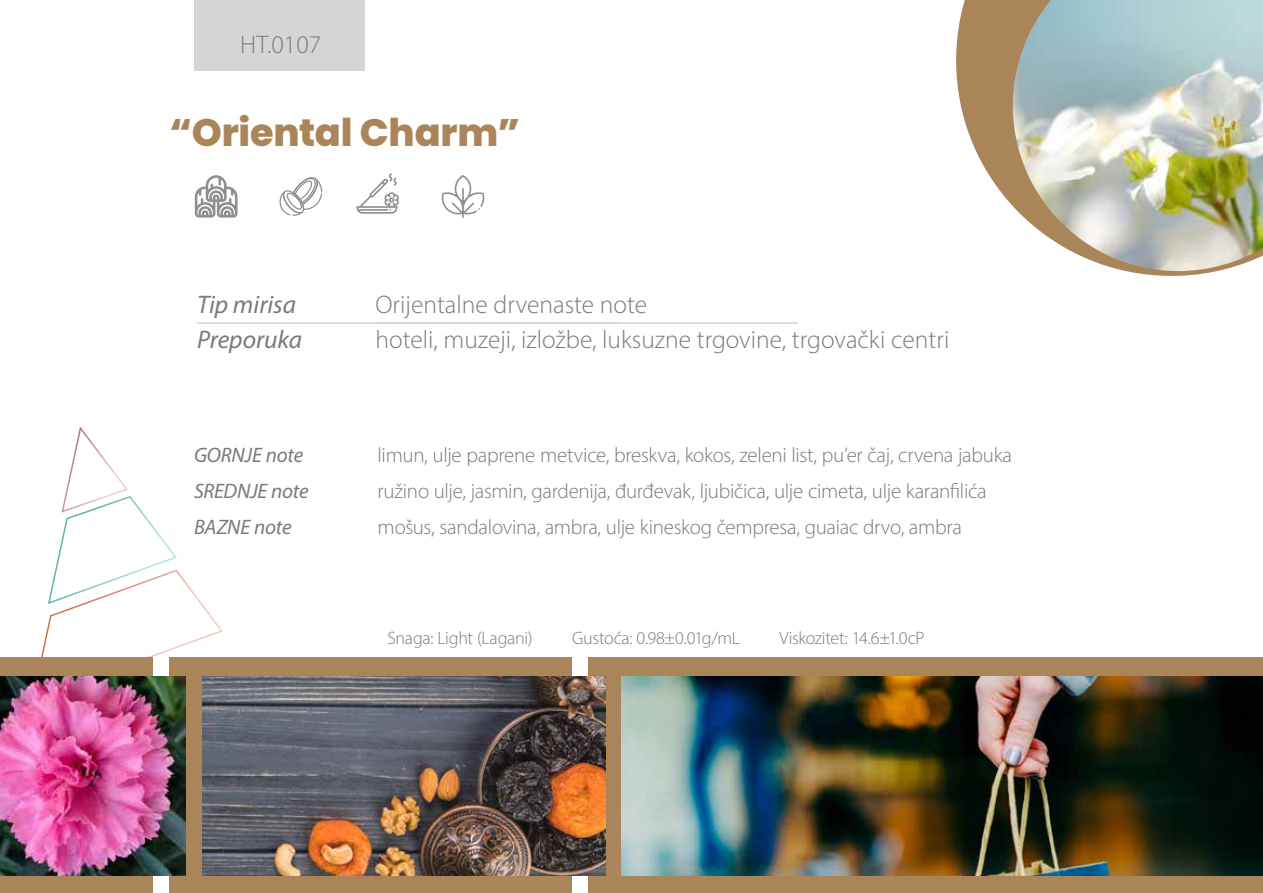
<style>
.page{position:relative;width:1263px;height:893px;background:#fff}
.page>*{position:absolute;margin:0;border:0;box-sizing:border-box;transform-origin:0 0}
.t1{font:800 38.25px "Poppins";letter-spacing:-.005em;color:#aa855a}
.t2{font:300 25.5px/34.5px "Myriad Pro";color:#797a7d}
.t3{font:italic 25.5px/34.5px "Myriad Pro";color:#797a7d}
.t4{font:300 21px/36px "Myriad Pro";letter-spacing:-.015em;color:#797a7d}
.t5{font:italic 21px/36px "Myriad Pro";letter-spacing:-.015em;color:#797a7d}
.t6{font:300 18px "Myriad Pro";letter-spacing:-.015em;color:#797a7d}
</style>
<div class="page">
<svg style="left:956px;top:0;width:261px;height:276px;fill:#aa855a"></svg>
<svg style="left:31px;top:426px;width:193px;height:250px"></svg>
<div style="left:194px;top:0;width:170px;height:70px;background:#d3d5d6"></div>
<div style="left:0;top:658px;width:153px;height:235px;background:#aa855a"></div>
<div style="left:170px;top:658px;width:402px;height:235px;background:#aa855a"></div>
<div style="left:589px;top:658px;width:674px;height:235px;background:#aa855a"></div>
<img style="left:0;top:676px;width:186px;height:200px">
<img style="left:203px;top:676px;width:402px;height:200px">
<img style="left:622px;top:676px;width:641px;height:200px">
<hr style="left:197px;top:322px;width:423px;height:2px;background:#d3d5d6">
<hr style="left:375px;top:322px;width:423px;height:2px;background:#d3d5d6">
<svg style="left:195px;top:175px;width:42px;height:43px"></svg>
<svg style="left:279px;top:177px;width:43px;height:39px"></svg>
<img style="left:1013px;top:0;width:250px;height:271px">
<svg style="left:441px;top:175px;width:44px;height:43px"></svg>
<svg style="left:356px;top:173px;width:43px;height:41px"></svg>
<p class="t2" style="left:240px;top:27px;width:82px">HT.0107</p>
<h1 class="t1" style="left:170px;top:110px;width:352px">“Oriental Charm”</h1>
<p class="t3" style="left:197px;top:287px;width:107px">Tip mirisa<br>Preporuka</p>
<p class="t2" style="left:375px;top:287px;width:576px">Orijentalne drvenaste note<br>hoteli, muzeji, izložbe, luksuzne trgovine, trgovački centri</p>
<p class="t5" style="left:194px;top:437px;width:116px">GORNJE note<br>SREDNJE note<br>BAZNE note</p>
<p class="t4" style="left:378px;top:437px;width:636px">limun, ulje paprene metvice, breskva, kokos, zeleni list, pu’er čaj, crvena jabuka ružino ulje, jasmin, gardenija, đurđevak, ljubičica, ulje cimeta, ulje karanfilića mošus, sandalovina, ambra, ulje kineskog čempresa, guaiac drvo, ambra</p>
<p class="t6" style="left:388px;top:627px;width:147px">Snaga: Light (Lagani)</p>
<p class="t6" style="left:572px;top:627px;width:169px">Gustoća: 0.98±0.01g/mL</p>
<p class="t6" style="left:779px;top:627px;width:147px">Viskozitet: 14.6±1.0cP</p>
</div>
